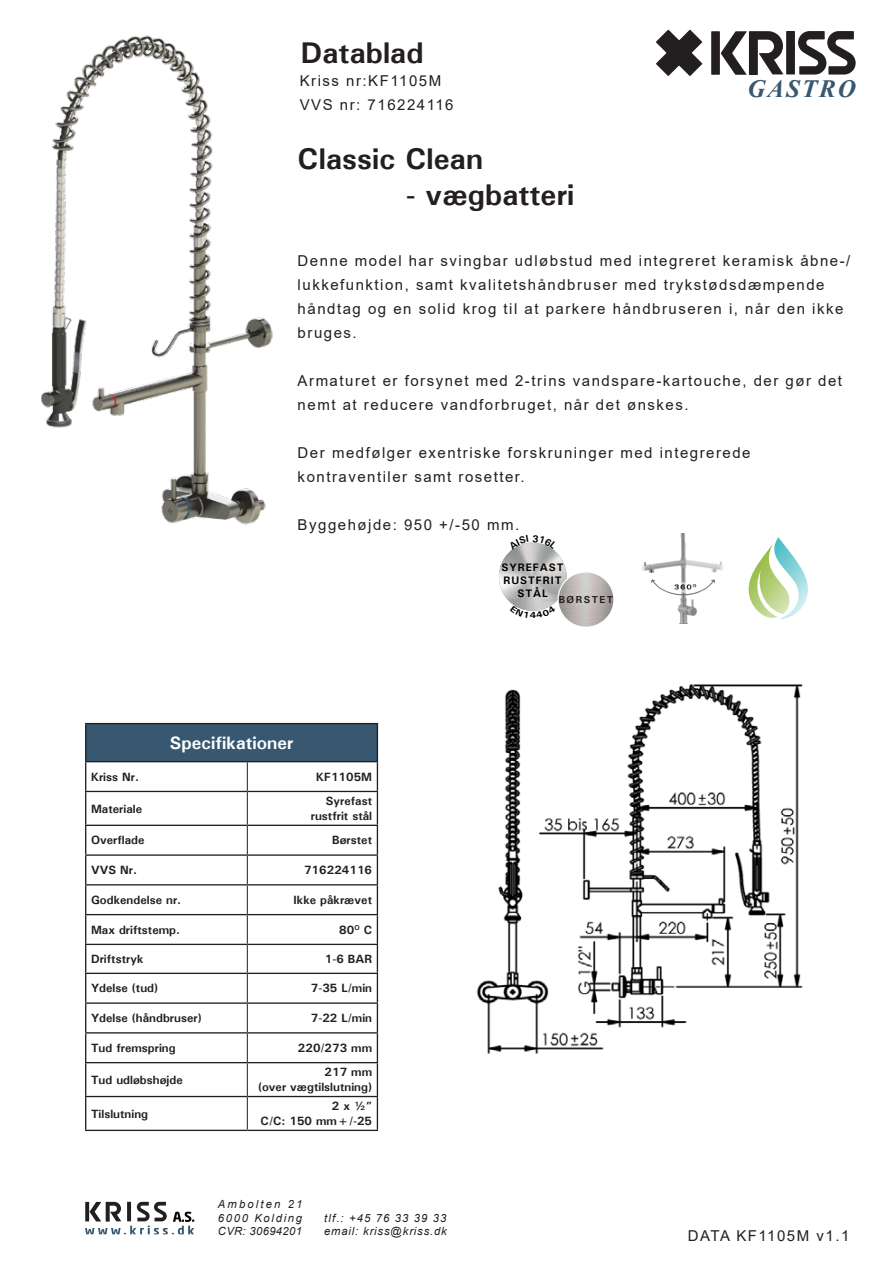
<style>
.page{position:relative;width:893px;height:1263px;background:#fff}
.page>*{position:absolute;margin:0;border:0;box-sizing:border-box;transform-origin:0 0}
.Model_overskrift{font:700 30px "Utah";color:#231f20}
.t1{font:italic 700 24.9px "Times New Roman";letter-spacing:.08em;color:#375870}
.Tabel_overskrift_lil{font:700 18px "Utah";color:#fff}
.Brødtekst{font:15px/24px "Arial";letter-spacing:.1em;color:#231f20}
.Tabel_tekst_lille_ve{font:700 12px "Utah";color:#231f20}
.Tabel_tekst_lille_hø{font:700 12px "Utah";color:#231f20}
.t2{font:italic 11.25px/13.5px "Arial";letter-spacing:.075em;color:#231f20}
.t3{font:italic 11.25px/13.5px "Arial";letter-spacing:.1em;color:#231f20;text-align:justify}
.t4{font:700 10.8px/13px "Utah";letter-spacing:.085em;color:#000001;text-align:center}
.t5{font:700 10.2px "Utah";letter-spacing:.14em;color:#231f20}
</style>
<div class="page">
<svg style="left:798px;top:31px;width:58px;height:44px"></svg>
<div style="left:786px;top:31px;width:9px;height:43px;background:#231f20"></div>
<svg style="left:656px;top:30px;width:46px;height:46px"></svg>
<svg style="left:711px;top:31px;width:72px;height:44px"></svg>
<img style="left:476px;top:684px;width:327px;height:370px">
<img style="left:41px;top:36px;width:232px;height:489px">
<div style="left:86px;top:723px;width:291px;height:39px;background:#375870"></div>
<hr style="left:85px;top:723px;width:162px;height:1px;background:#231f20">
<hr style="left:85px;top:724px;width:1px;height:37px;background:#231f20">
<hr style="left:247px;top:723px;width:131px;height:1px;background:#231f20">
<hr style="left:377px;top:724px;width:1px;height:37px;background:#231f20">
<hr style="left:85px;top:761px;width:162px;height:1px;background:#231f20">
<svg style="left:85px;top:762px;width:1px;height:29px"></svg>
<hr style="left:247px;top:761px;width:131px;height:1px;background:#231f20">
<svg style="left:377px;top:762px;width:1px;height:29px"></svg>
<hr style="left:85px;top:791px;width:162px;height:1px;background:#231f20">
<hr style="left:85px;top:792px;width:1px;height:33px;background:#231f20">
<hr style="left:247px;top:791px;width:131px;height:1px;background:#231f20">
<hr style="left:377px;top:792px;width:1px;height:33px;background:#231f20">
<hr style="left:85px;top:825px;width:162px;height:1px;background:#231f20">
<hr style="left:247px;top:825px;width:131px;height:1px;background:#231f20">
<hr style="left:85px;top:854px;width:162px;height:2px;background:#231f20">
<hr style="left:247px;top:854px;width:131px;height:2px;background:#231f20">
<hr style="left:85px;top:884px;width:162px;height:1px;background:#231f20">
<hr style="left:247px;top:884px;width:131px;height:1px;background:#231f20">
<hr style="left:85px;top:914px;width:162px;height:1px;background:#231f20">
<hr style="left:247px;top:914px;width:131px;height:1px;background:#231f20">
<hr style="left:85px;top:944px;width:162px;height:1px;background:#231f20">
<hr style="left:247px;top:944px;width:131px;height:1px;background:#231f20">
<hr style="left:85px;top:973px;width:162px;height:1px;background:#231f20">
<hr style="left:247px;top:973px;width:131px;height:1px;background:#231f20">
<hr style="left:85px;top:1002px;width:162px;height:2px;background:#231f20">
<hr style="left:247px;top:1002px;width:131px;height:2px;background:#231f20">
<hr style="left:85px;top:1032px;width:162px;height:1px;background:#231f20">
<svg style="left:85px;top:826px;width:1px;height:236px"></svg>
<hr style="left:247px;top:1032px;width:131px;height:1px;background:#231f20">
<svg style="left:377px;top:826px;width:1px;height:236px"></svg>
<hr style="left:85px;top:1062px;width:162px;height:1px;background:#231f20">
<hr style="left:85px;top:1063px;width:1px;height:33px;background:#231f20">
<hr style="left:247px;top:1062px;width:131px;height:1px;background:#231f20">
<hr style="left:377px;top:1063px;width:1px;height:33px;background:#231f20">
<hr style="left:85px;top:1096px;width:162px;height:1px;background:#231f20">
<hr style="left:85px;top:1097px;width:1px;height:33px;background:#231f20">
<hr style="left:247px;top:1096px;width:131px;height:1px;background:#231f20">
<hr style="left:377px;top:1097px;width:1px;height:33px;background:#231f20">
<hr style="left:85px;top:1130px;width:162px;height:1px;background:#231f20">
<hr style="left:247px;top:1130px;width:131px;height:1px;background:#231f20">
<svg style="left:247px;top:762px;width:1px;height:29px"></svg>
<hr style="left:247px;top:792px;width:1px;height:33px;background:#231f20">
<svg style="left:247px;top:826px;width:1px;height:236px"></svg>
<hr style="left:247px;top:1063px;width:1px;height:33px;background:#231f20">
<hr style="left:247px;top:1097px;width:1px;height:33px;background:#231f20">
<img style="left:499px;top:543px;width:67px;height:68px;border-radius:34px">
<img style="left:558px;top:572px;width:56px;height:55px;border-radius:28px">
<div style="left:557px;top:571px;width:57px;height:57px;border:1px solid #fff;border-radius:50%"></div>
<svg style="left:749px;top:537px;width:59px;height:82px"></svg>
<img style="left:642px;top:533px;width:82px;height:91px">
<svg style="left:85px;top:1202px;width:109px;height:32px"></svg>
<svg style="left:509px;top:542px;width:48px;height:16px"></svg>
<svg style="left:510px;top:596px;width:46px;height:15px"></svg>
<p class="Model_overskrift" style="left:301px;top:35px;width:124px">Datablad</p>
<p class="Brødtekst" style="left:300px;top:69px;width:143px">Kriss nr:KF1105M</p>
<p class="Brødtekst" style="left:300px;top:93px;width:155px">VVS nr: 716224116</p>
<p class="Model_overskrift" style="left:298px;top:141px;width:187px">Classic Clean</p>
<p class="Model_overskrift" style="left:406px;top:177px;width:170px">- vægbatteri</p>
<h2 class="t1" style="left:747px;top:71px;width:110px">GASTRO</h2>
<p class="Brødtekst" style="left:298px;top:249px;width:554px">Denne model har svingbar udløbstud med integreret keramisk åbne-/ lukkefunktion, samt kvalitetshåndbruser med trykstødsdæmpende håndtag og en solid krog til at parkere håndbruseren i, når den ikke bruges.</p>
<p class="Brødtekst" style="left:298px;top:369px;width:546px">Armaturet er forsynet med 2-trins vandspare-kartouche, der gør det nemt at reducere vandforbruget, når det ønskes.</p>
<p class="Brødtekst" style="left:298px;top:441px;width:454px">Der medfølger exentriske forskruninger med integrerede kontraventiler samt rosetter.</p>
<p class="Brødtekst" style="left:298px;top:513px;width:223px">Byggehøjde: 950 +/-50 mm.</p>
<p class="Tabel_overskrift_lil" style="left:170px;top:732px;width:125px">Specifikationer</p>
<p class="Tabel_tekst_lille_ve" style="left:91px;top:769px;width:49px">Kriss Nr.</p>
<p class="Tabel_tekst_lille_hø" style="left:316px;top:769px;width:57px">KF1105M</p>
<p class="Tabel_tekst_lille_ve" style="left:91px;top:801px;width:53px">Materiale</p>
<p class="Tabel_tekst_lille_hø" style="left:326px;top:794px;width:48px">Syrefast</p>
<p class="Tabel_tekst_lille_hø" style="left:311px;top:809px;width:63px">rustfrit stål</p>
<p class="Tabel_tekst_lille_ve" style="left:91px;top:833px;width:55px">Overflade</p>
<p class="Tabel_tekst_lille_hø" style="left:332px;top:833px;width:41px">Børstet</p>
<p class="Tabel_tekst_lille_ve" style="left:91px;top:863px;width:47px">VVS Nr.</p>
<p class="Tabel_tekst_lille_hø" style="left:304px;top:863px;width:70px">716224116</p>
<p class="Tabel_tekst_lille_ve" style="left:91px;top:892px;width:92px">Godkendelse nr.</p>
<p class="Tabel_tekst_lille_hø" style="left:294px;top:892px;width:80px">Ikke påkrævet</p>
<p class="Tabel_tekst_lille_ve" style="left:91px;top:922px;width:91px">Max driftstemp.</p>
<p class="Tabel_tekst_lille_hø" style="left:339px;top:922px;width:34px">80<sup>O</sup> C</p>
<p class="Tabel_tekst_lille_ve" style="left:91px;top:951px;width:54px">Driftstryk</p>
<p class="Tabel_tekst_lille_hø" style="left:325px;top:951px;width:49px">1-6 BAR</p>
<p class="Tabel_tekst_lille_ve" style="left:91px;top:981px;width:69px">Ydelse (tud)</p>
<p class="Tabel_tekst_lille_hø" style="left:311px;top:981px;width:63px">7-35 L/min</p>
<p class="Tabel_tekst_lille_ve" style="left:91px;top:1011px;width:112px">Ydelse (håndbruser)</p>
<p class="Tabel_tekst_lille_hø" style="left:311px;top:1011px;width:63px">7-22 L/min</p>
<p class="Tabel_tekst_lille_ve" style="left:91px;top:1040px;width:86px">Tud fremspring</p>
<p class="Tabel_tekst_lille_hø" style="left:298px;top:1040px;width:76px">220/273 mm</p>
<p class="Tabel_tekst_lille_ve" style="left:91px;top:1072px;width:93px">Tud udløbshøjde</p>
<p class="Tabel_tekst_lille_hø" style="left:325px;top:1065px;width:49px">217 mm</p>
<p class="Tabel_tekst_lille_hø" style="left:258px;top:1080px;width:116px">(over vægtilslutning)</p>
<p class="Tabel_tekst_lille_ve" style="left:91px;top:1106px;width:59px">Tilslutning</p>
<p class="Tabel_tekst_lille_hø" style="left:332px;top:1099px;width:42px">2 x ½”</p>
<p class="Tabel_tekst_lille_hø" style="left:261px;top:1114px;width:113px">C/C: 150 mm+/-25</p>
<p class="t3" style="left:218px;top:1198px;width:86px">Ambolten 21<br>6000 Kolding CVR: 30694201</p>
<p class="t2" style="left:324px;top:1211px;width:124px">tlf.: +45 76 33 39 33 email: kriss@kriss.dk</p>
<p class="t4" style="left:502px;top:561px;width:64px">SYREFAST<br>RUSTFRIT<br>STÅL</p>
<p class="t5" style="left:559px;top:594px;width:56px">BØRSTET</p>
<p class="Brødtekst" style="left:688px;top:1224px;width:163px">DATA KF1105M v1.1</p>
</div>
